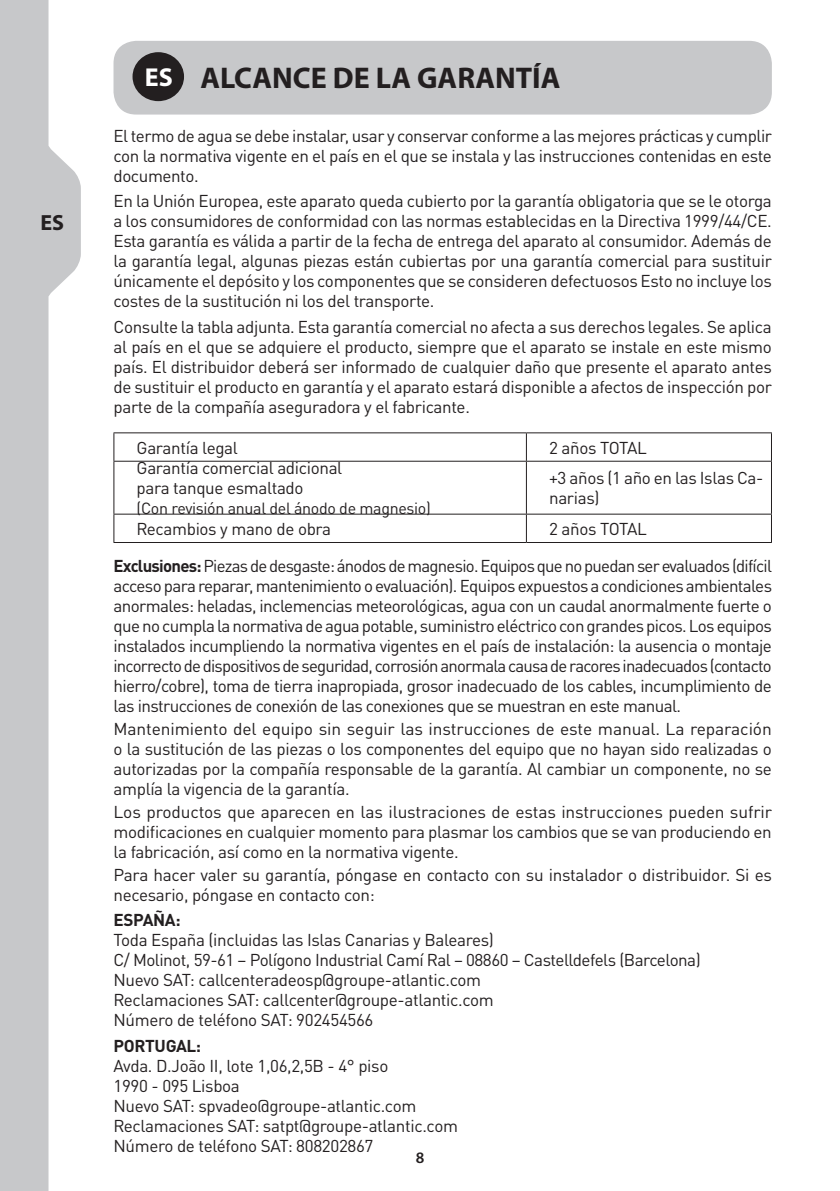
<style>
.page{position:relative;width:840px;height:1191px;background:#fff}
.page>*{position:absolute;margin:0;border:0;box-sizing:border-box;transform-origin:0 0}
.t1{font:700 30px "Myriad Pro";color:#231f20}
.t2{font:700 22px "Myriad Pro";color:#231f20}
.t3{font:17px/20px "DIN Pro";letter-spacing:-.02em;color:#231f20;text-align:justify}
.t4{font:17px/37.2px "DIN Pro";letter-spacing:-.045em;color:#231f20}
.t5{font:700 17px "DIN Pro";letter-spacing:-.02em;color:#231f20}
.t6{font:16px "DIN Pro";letter-spacing:-.02em;color:#231f20}
.t7{font:600 16px "Myriad Pro";color:#231f20}
.s1{font-size:26px;color:#fff}
.s2{font-weight:700}
</style>
<div class="page">
<div style="left:113px;top:41px;width:658px;height:74px;background:#c7c8ca;border-radius:23px"></div>
<div style="left:132px;top:52px;width:52px;height:49px;background:#231f20;border-radius:50%"></div>
<hr style="left:113px;top:432px;width:413px;height:1px;background:#231f20">
<svg style="left:113px;top:433px;width:1px;height:28px"></svg>
<hr style="left:526px;top:432px;width:245px;height:1px;background:#231f20">
<svg style="left:525px;top:433px;width:1px;height:28px"></svg>
<hr style="left:113px;top:461px;width:413px;height:1px;background:#231f20">
<hr style="left:113px;top:461px;width:1px;height:53px;background:#231f20">
<hr style="left:526px;top:461px;width:245px;height:1px;background:#231f20">
<hr style="left:525px;top:461px;width:1px;height:53px;background:#231f20">
<hr style="left:770px;top:461px;width:1px;height:53px;background:#231f20">
<hr style="left:113px;top:514px;width:413px;height:1px;background:#231f20">
<svg style="left:113px;top:514px;width:1px;height:28px"></svg>
<hr style="left:526px;top:514px;width:245px;height:1px;background:#231f20">
<svg style="left:525px;top:514px;width:1px;height:28px"></svg>
<hr style="left:113px;top:542px;width:413px;height:1px;background:#231f20">
<hr style="left:526px;top:542px;width:245px;height:1px;background:#231f20">
<svg style="left:0;top:0;width:81px;height:1191px;fill:#c7c8ca"></svg>
<p class="t2" style="left:40px;top:208px;width:25px">ES</p>
<h1 class="t1" style="left:145px;top:58px;width:417px"><span class="s1">ES</span> ALCANCE DE LA GARANTÍA</h1>
<p class="t3" style="left:113px;top:124px;width:659px">El termo de agua se debe instalar, usar y conservar conforme a las mejores prácticas y cumplir con la normativa vigente en el país en el que se instala y las instrucciones contenidas en este documento.</p>
<p class="t3" style="left:113px;top:189px;width:659px">En la Unión Europea, este aparato queda cubierto por la garantía obligatoria que se le otorga a los consumidores de conformidad con las normas establecidas en la Directiva 1999/44/CE.<br>Esta garantía es válida a partir de la fecha de entrega del aparato al consumidor. Además de la garantía legal, algunas piezas están cubiertas por una garantía comercial para sustituir únicamente el depósito y los componentes que se consideren defectuosos Esto no incluye los costes de la sustitución ni los del transporte.</p>
<p class="t3" style="left:113px;top:315px;width:659px">Consulte la tabla adjunta. Esta garantía comercial no afecta a sus derechos legales. Se aplica al país en el que se adquiere el producto, siempre que el aparato se instale en este mismo país. El distribuidor deberá ser informado de cualquier daño que presente el aparato antes de sustituir el producto en garantía y el aparato estará disponible a afectos de inspección por parte de la compañía aseguradora y el fabricante.</p>
<p class="t3" style="left:136px;top:436px;width:103px">Garantía legal</p>
<p class="t3" style="left:549px;top:436px;width:99px">2 años TOTAL</p>
<p class="t3" style="left:136px;top:456px;width:207px">Garantía comercial adicional para tanque esmaltado</p>
<p class="t6" style="left:136px;top:495px;width:295px">(Con revisión anual del ánodo de magnesio)</p>
<p class="t3" style="left:549px;top:466px;width:216px">+3 años (1 año en las Islas Ca&shy;narias)</p>
<p class="t4" style="left:113px;top:508px;width:659px;text-indent:435px">2 años TOTAL<br><span class="s2">Exclusiones:</span> Piezas de desgaste: ánodos de magnesio. Equipos que no puedan ser evaluados (difícil</p>
<p class="t3" style="left:113px;top:574px;width:659px">acceso para reparar, mantenimiento o evaluación). Equipos expuestos a condiciones ambientales anormales: heladas, inclemencias meteorológicas, agua con un caudal anormalmente fuerte o que no cumpla la normativa de agua potable, suministro eléctrico con grandes picos. Los equipos instalados incumpliendo la normativa vigentes en el país de instalación: la ausencia o montaje incorrecto de dispositivos de seguridad, corrosión anormala causa de racores inadecuados (contacto hierro/cobre), toma de tierra inapropiada, grosor inadecuado de los cables, incumplimiento de las instrucciones de conexión de las conexiones que se muestran en este manual.</p>
<p class="t3" style="left:113px;top:717px;width:659px">Mantenimiento del equipo sin seguir las instrucciones de este manual. La reparación o la sustitución de las piezas o los componentes del equipo que no hayan sido realizadas o autorizadas por la compañía responsable de la garantía. Al cambiar un componente, no se amplía la vigencia de la garantía.</p>
<p class="t3" style="left:113px;top:800px;width:659px">Los productos que aparecen en las ilustraciones de estas instrucciones pueden sufrir modificaciones en cualquier momento para plasmar los cambios que se van produciendo en la fabricación, así como en la normativa vigente.</p>
<p class="t3" style="left:113px;top:862px;width:659px">Para hacer valer su garantía, póngase en contacto con su instalador o distribuidor. Si es necesario, póngase en contacto con:</p>
<p class="t5" style="left:113px;top:908px;width:69px">ESPAÑA:</p>
<p class="t3" style="left:113px;top:928px;width:588px;text-align:left">Toda España (incluidas las Islas Canarias y Baleares)<br>C/ Molinot, 59-61 – Polígono Industrial Camí Ral – 08860 – Castelldefels (Barcelona)<br>Nuevo SAT: callcenteradeosp@groupe-atlantic.com<br>Reclamaciones SAT: callcenter@groupe-atlantic.com<br>Número de teléfono SAT: 902454566</p>
<p class="t5" style="left:113px;top:1034px;width:89px">PORTUGAL:</p>
<p class="t3" style="left:113px;top:1054px;width:346px;text-align:left">Avda. D.João II, lote 1,06,2,5B - 4° piso<br>1990 - 095 Lisboa<br>Nuevo SAT: spvadeo@groupe-atlantic.com Reclamaciones SAT: satpt@groupe-atlantic.com Número de teléfono SAT: 808202867</p>
<p class="t3" style="left:136px;top:517px;width:196px">Recambios y mano de obra</p>
<p class="t7" style="left:415px;top:1147px;width:10px">8</p>
</div>
